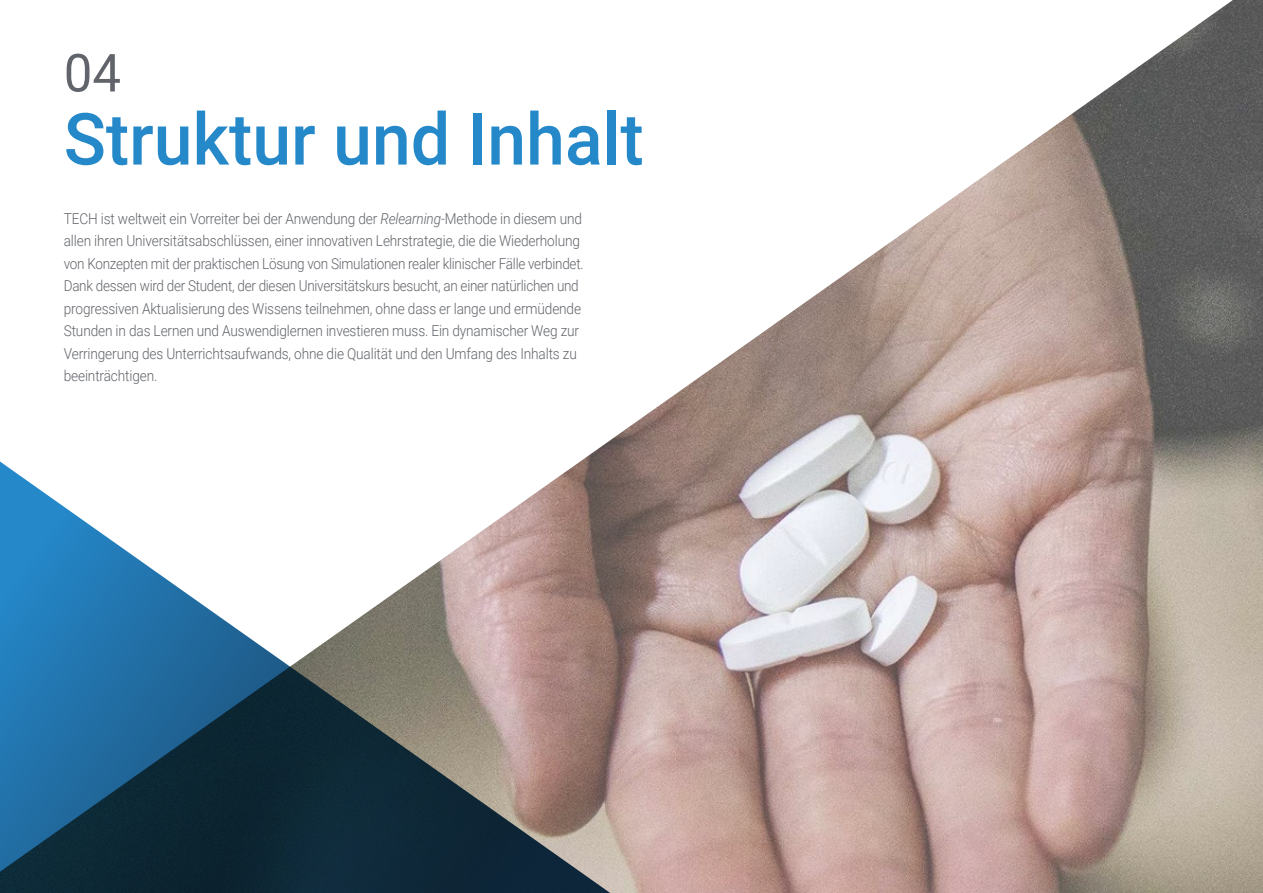
<style>
.page{position:relative;width:1263px;height:893px;background:#fff}
.page>*{position:absolute;margin:0;border:0;box-sizing:border-box;transform-origin:0 0}
.t1{font:500 72px "Roboto";color:#2488c9}
.t2{font:52.5px "Roboto";color:#61646a}
.t3{font:300 15px/22.5px "Roboto";letter-spacing:-.01em;color:#61646a;scale:.91 1}
.s1{font-style:italic}
</style>
<div class="page">
<img style="left:602px;top:0;width:661px;height:893px">
<svg style="left:0;top:446px;width:640px;height:447px"></svg>
<h2 class="t2" style="left:64px;top:36px;width:59px">04</h2>
<h1 class="t1" style="left:64px;top:89px;width:581px">Struktur und Inhalt</h1>
<p class="t3" style="left:64px;top:207px;width:573px">TECH ist weltweit ein Vorreiter bei der Anwendung der <span class="s1">Relearning</span>-Methode in diesem und allen ihren Universitätsabschlüssen, einer innovativen Lehrstrategie, die die Wiederholung von Konzepten mit der praktischen Lösung von Simulationen realer klinischer Fälle verbindet.<br>Dank dessen wird der Student, der diesen Universitätskurs besucht, an einer natürlichen und progressiven Aktualisierung des Wissens teilnehmen, ohne dass er lange und ermüdende Stunden in das Lernen und Auswendiglernen investieren muss. Ein dynamischer Weg zur Verringerung des Unterrichtsaufwands, ohne die Qualität und den Umfang des Inhalts zu beeinträchtigen.</p>
</div>
